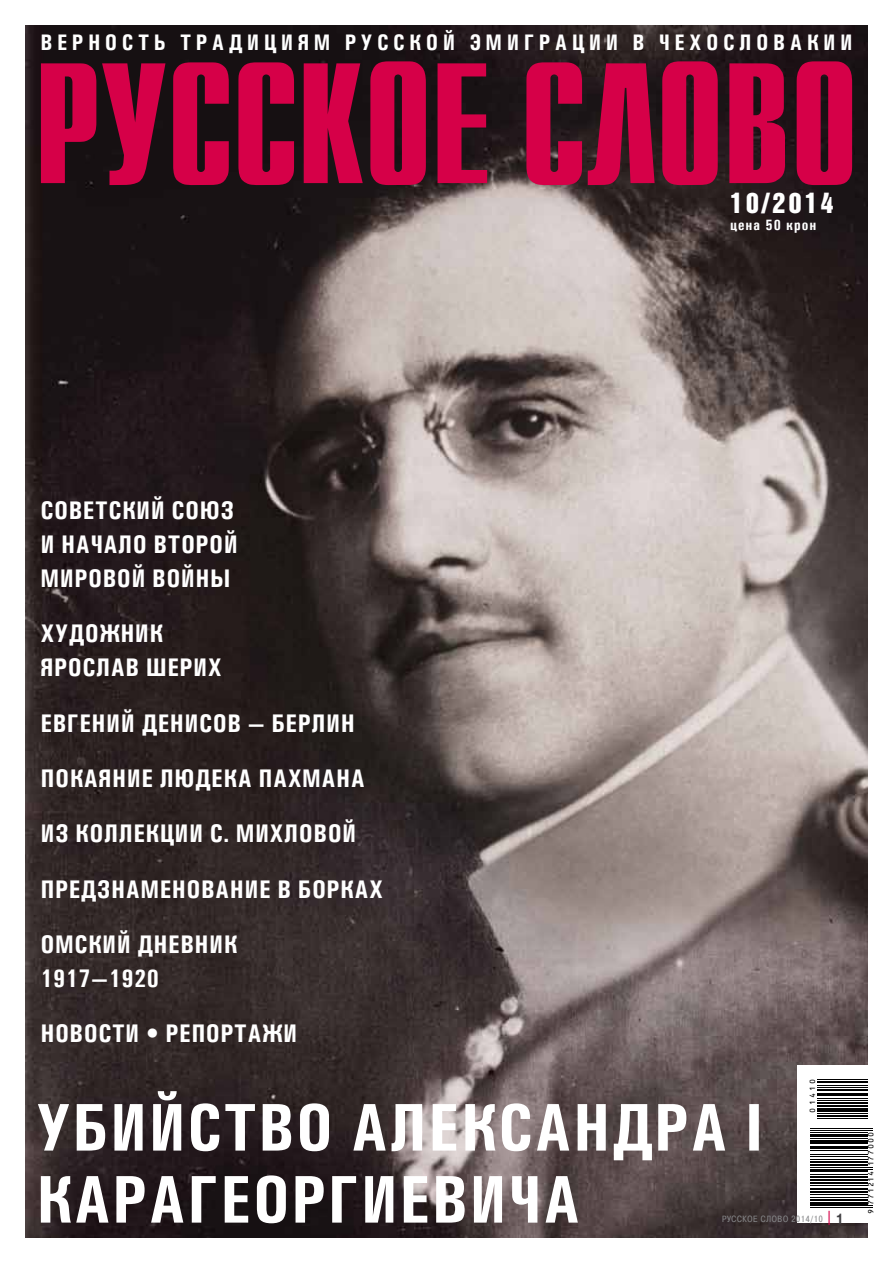
<style>
.page{position:relative;width:893px;height:1263px;background:#fff}
.page>*{position:absolute;margin:0;border:0;box-sizing:border-box;transform-origin:0 0}
.t1{font:700 142.5px "Compact";letter-spacing:-.03em;color:#d60048}
.t2{font:700 67.5px/72px "Univers Condensed";letter-spacing:.02em;color:#fff}
.t3{font:700 25.5px/34px "Univers Condensed";letter-spacing:.02em;color:#fff}
.t4{font:25.5px "Switzerland Inserat CE";letter-spacing:.13em;color:#fff}
.t5{font:700 22.5px "Univers Condensed";letter-spacing:.2em;color:#fff}
.t6{font:700 15px "Univers Condensed";color:#fff}
.t7{font:9px "Pragmatica Cond C";letter-spacing:.08em;color:#87888a}
.t8{font:8.4px "OCRB10 Pitch BT";letter-spacing:.095em;color:#000}
.s1{font-family:"Pragmatica C";font-weight:700;font-size:13.5px;color:#d60048}
.s2{font-family:"Switzerland Condensed";font-weight:700;font-size:13.5px;color:#3e3d40}
</style>
<div class="page">
<img style="left:26px;top:26px;width:841px;height:1211px">
<div style="left:797px;top:1065px;width:85px;height:157px;background:#fff"></div>
<hr style="left:810px;top:1207px;width:62px;height:1px;background:#000">
<hr style="left:810px;top:1205px;width:62px;height:1px;background:#000">
<hr style="left:810px;top:1202px;width:57px;height:2px;background:#000">
<hr style="left:810px;top:1199px;width:57px;height:2px;background:#000">
<hr style="left:810px;top:1197px;width:57px;height:1px;background:#000">
<hr style="left:810px;top:1194px;width:57px;height:1px;background:#000">
<hr style="left:810px;top:1191px;width:57px;height:2px;background:#000">
<hr style="left:810px;top:1188px;width:57px;height:1px;background:#000">
<hr style="left:810px;top:1185px;width:57px;height:1px;background:#000">
<hr style="left:810px;top:1182px;width:57px;height:1px;background:#000">
<hr style="left:810px;top:1179px;width:57px;height:2px;background:#000">
<hr style="left:810px;top:1176px;width:57px;height:2px;background:#000">
<hr style="left:810px;top:1174px;width:57px;height:1px;background:#000">
<hr style="left:810px;top:1170px;width:57px;height:2px;background:#000">
<hr style="left:810px;top:1169px;width:62px;height:1px;background:#000">
<hr style="left:810px;top:1167px;width:62px;height:1px;background:#000">
<hr style="left:810px;top:1164px;width:57px;height:2px;background:#000">
<hr style="left:810px;top:1161px;width:57px;height:2px;background:#000">
<hr style="left:810px;top:1159px;width:57px;height:1px;background:#000">
<hr style="left:810px;top:1156px;width:57px;height:1px;background:#000">
<hr style="left:810px;top:1154px;width:57px;height:1px;background:#000">
<hr style="left:810px;top:1150px;width:57px;height:1px;background:#000">
<hr style="left:810px;top:1146px;width:57px;height:2px;background:#000">
<hr style="left:810px;top:1144px;width:57px;height:1px;background:#000">
<hr style="left:810px;top:1140px;width:57px;height:3px;background:#000">
<hr style="left:810px;top:1138px;width:57px;height:1px;background:#000">
<hr style="left:810px;top:1134px;width:57px;height:3px;background:#000">
<hr style="left:810px;top:1132px;width:57px;height:1px;background:#000">
<hr style="left:810px;top:1130px;width:62px;height:1px;background:#000">
<hr style="left:810px;top:1128px;width:62px;height:1px;background:#000">
<hr style="left:817px;top:1118px;width:50px;height:1px;background:#000">
<hr style="left:817px;top:1115px;width:50px;height:2px;background:#000">
<hr style="left:817px;top:1113px;width:50px;height:1px;background:#000">
<hr style="left:817px;top:1109px;width:50px;height:3px;background:#000">
<hr style="left:817px;top:1108px;width:50px;height:1px;background:#000">
<hr style="left:817px;top:1105px;width:50px;height:2px;background:#000">
<hr style="left:817px;top:1102px;width:50px;height:1px;background:#000">
<hr style="left:817px;top:1100px;width:50px;height:1px;background:#000">
<hr style="left:817px;top:1098px;width:50px;height:1px;background:#000">
<hr style="left:817px;top:1094px;width:50px;height:2px;background:#000">
<hr style="left:817px;top:1093px;width:50px;height:1px;background:#000">
<hr style="left:817px;top:1089px;width:50px;height:2px;background:#000">
<hr style="left:817px;top:1087px;width:50px;height:1px;background:#000">
<hr style="left:817px;top:1085px;width:50px;height:1px;background:#000">
<hr style="left:817px;top:1081px;width:50px;height:1px;background:#000">
<hr style="left:817px;top:1079px;width:50px;height:1px;background:#000">
<p class="t5" style="left:40px;top:28px;width:814px">Верность традициям русской эмиграции в Чехослов акии</p>
<h1 class="t1" style="left:33px;top:33px;width:829px">РУССКОЕ СЛОВО</h1>
<p class="t4" style="left:730px;top:187px;width:105px">10/2014</p>
<p class="t6" style="left:730px;top:215px;width:88px">цена 50 крон</p>
<p class="t3" style="left:40px;top:493px;width:199px">советский союз и начало Второй мировой войны</p>
<p class="t3" style="left:40px;top:616px;width:183px">Художник<br>Ярослав Шерих</p>
<p class="t3" style="left:40px;top:695px;width:326px;line-height:55.3px">Евгений Денисов — Берлин<br>Покаяние Людека Пахмана</p>
<p class="t3" style="left:40px;top:806px;width:344px;line-height:55.3px">Из коллекции С. Михловой<br>Предзнаменование в Борках</p>
<p class="t3" style="left:40px;top:927px;width:16px">ОМСКИЙ</p>
<p class="t3" style="left:40px;top:927px;width:169px;text-indent:97px">ДНЕВНИК<br>1917—1920</p>
<p class="t3" style="left:40px;top:1016px;width:258px">новости • репортажи</p>
<p class="t8" style="left:809px;top:1112px;width:35px;rotate:-90deg">01410</p>
<h2 class="t2" style="left:36px;top:1091px;width:728px">Убийство Александра I<br>Карагеоргиевича</h2>
<p class="t7" style="left:722px;top:1214px;width:123px">РУССКОЕ СЛОВО 2014/10 <span class="s1">|</span> <span class="s2">1</span></p>
<p class="t8" style="left:867px;top:1214px;width:83px;rotate:-90deg">9 771214 177000</p>
</div>
